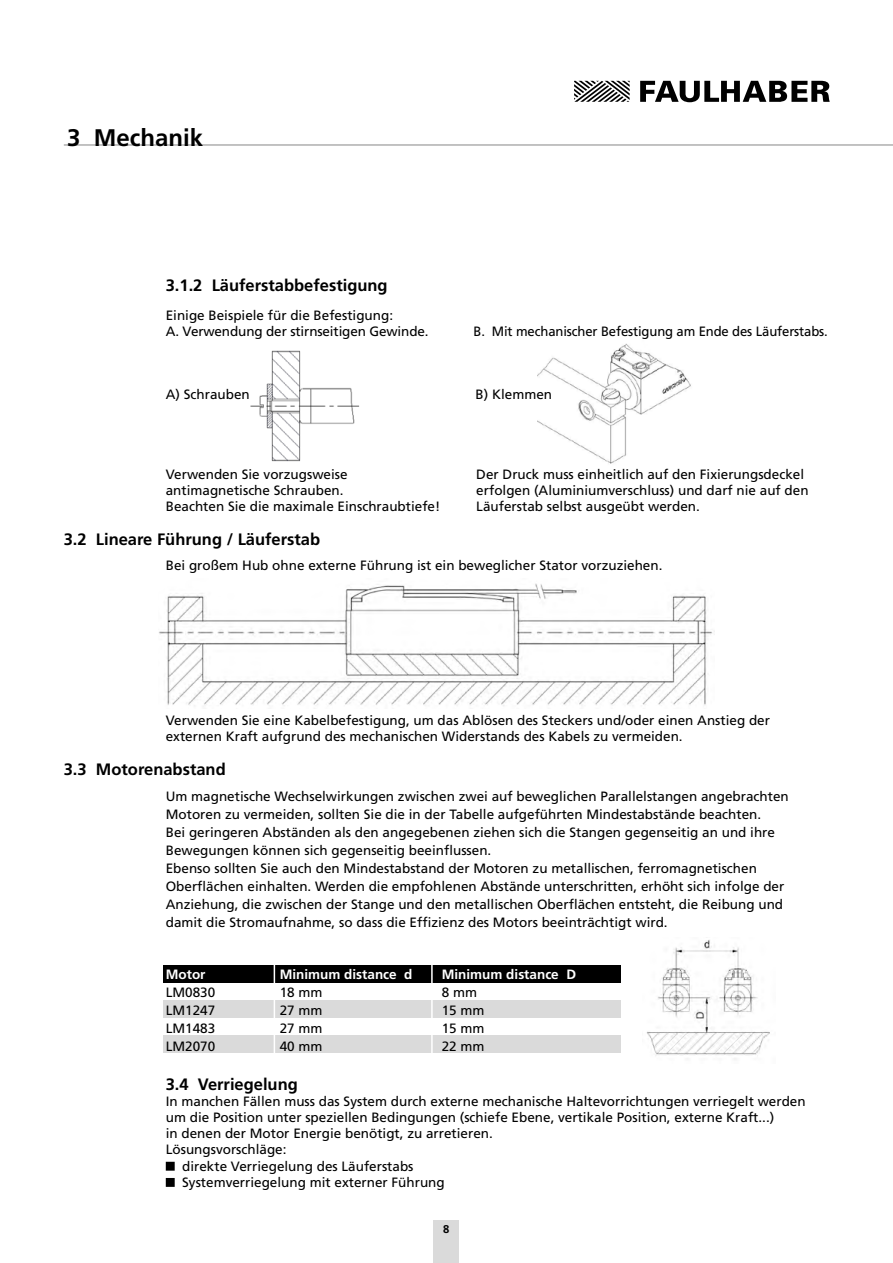
<style>
.page{position:relative;width:893px;height:1263px;background:#fff}
.page>*{position:absolute;margin:0;border:0;box-sizing:border-box;transform-origin:0 0}
.t1{font:700 24px "Frutiger LT";color:#000}
.t2{font:700 16.5px "Frutiger LT";color:#000}
.t3{font:13.5px/18px "Frutiger LT";color:#000}
.t4{font:700 13.5px "Frutiger LT";color:#fff}
.t5{font:700 11.25px "Frutiger LT";color:#000}
</style>
<div class="page">
<hr style="left:64px;top:145px;width:829px;height:1px;background:#878787">
<svg style="left:574px;top:81px;width:56px;height:21px"></svg>
<svg style="left:640px;top:81px;width:190px;height:21px"></svg>
<div style="left:434px;top:1220px;width:25px;height:43px;background:#dadada"></div>
<div style="left:163px;top:965px;width:458px;height:18px;background:#000"></div>
<div style="left:163px;top:1000px;width:458px;height:18px;background:#dadada"></div>
<div style="left:163px;top:1035px;width:458px;height:18px;background:#dadada"></div>
<img style="left:250px;top:350px;width:110px;height:112px">
<img style="left:537px;top:343px;width:154px;height:121px">
<div style="left:167px;top:1162px;width:7px;height:8px;background:#000"></div>
<div style="left:166px;top:1162px;width:9px;height:9px;border:2px solid #000"></div>
<div style="left:167px;top:1179px;width:7px;height:7px;background:#000"></div>
<div style="left:166px;top:1178px;width:9px;height:9px;border:2px solid #000"></div>
<img style="left:646px;top:940px;width:124px;height:120px">
<hr style="left:274px;top:956px;width:1px;height:103px;background:#fff">
<hr style="left:431px;top:956px;width:2px;height:103px;background:#fff">
<img style="left:159px;top:583px;width:553px;height:123px">
<h1 class="t1" style="left:67px;top:123px;width:138px">3 Mechanik</h1>
<p class="t2" style="left:166px;top:275px;width:223px">3.1.2 Läuferstabbefestigung</p>
<p class="t3" style="left:166px;top:307px;width:264px;line-height:16.2px">Einige Beispiele für die Befestigung:<br>A. Verwendung der stirnseitigen Gewinde.</p>
<p class="t3" style="left:473px;top:323px;width:356px">B. Mit mechanischer Befestigung am Ende des Läuferstabs.</p>
<p class="t3" style="left:166px;top:386px;width:85px">A) Schrauben</p>
<p class="t3" style="left:476px;top:386px;width:78px">B) Klemmen</p>
<p class="t3" style="left:166px;top:465px;width:183px">Verwenden Sie vorzugsweise</p>
<p class="t3" style="left:476px;top:465px;width:329px">Der Druck muss einheitlich auf den Fixierungsdeckel</p>
<p class="t3" style="left:166px;top:481px;width:179px">antimagnetische Schrauben.</p>
<p class="t3" style="left:476px;top:481px;width:334px">erfolgen (Aluminiumverschluss) und darf nie auf den</p>
<p class="t3" style="left:166px;top:497px;width:276px">Beachten Sie die maximale Einschraubtiefe!</p>
<p class="t3" style="left:476px;top:497px;width:225px">Läuferstab selbst ausgeübt werden.</p>
<p class="t2" style="left:64px;top:529px;width:258px">3.2 Lineare Führung / Läuferstab</p>
<p class="t3" style="left:166px;top:556px;width:498px">Bei großem Hub ohne externe Führung ist ein beweglicher Stator vorzuziehen.</p>
<p class="t3" style="left:166px;top:712px;width:606px;line-height:16.2px">Verwenden Sie eine Kabelbefestigung, um das Ablösen des Steckers und/oder einen Anstieg der externen Kraft aufgrund des mechanischen Widerstands des Kabels zu vermeiden.</p>
<p class="t2" style="left:64px;top:759px;width:163px">3.3 Motorenabstand</p>
<p class="t3" style="left:166px;top:788px;width:624px">Um magnetische Wechselwirkungen zwischen zwei auf beweglichen Parallelstangen angebrachten Motoren zu vermeiden, sollten Sie die in der Tabelle aufgeführten Mindestabstände beachten.<br>Bei geringeren Abständen als den angegebenen ziehen sich die Stangen gegenseitig an und ihre Bewegungen können sich gegenseitig beeinflussen.<br>Ebenso sollten Sie auch den Mindestabstand der Motoren zu metallischen, ferromagnetischen Oberflächen einhalten. Werden die empfohlenen Abstände unterschritten, erhöht sich infolge der Anziehung, die zwischen der Stange und den metallischen Oberflächen entsteht, die Reibung und damit die Stromaufnahme, so dass die Effizienz des Motors beeinträchtigt wird.</p>
<p class="t4" style="left:166px;top:966px;width:41px">Motor</p>
<p class="t4" style="left:280px;top:966px;width:134px">Minimum distance d</p>
<p class="t4" style="left:442px;top:966px;width:136px">Minimum distance D</p>
<p class="t3" style="left:166px;top:983px;width:51px">LM0830</p>
<p class="t3" style="left:280px;top:983px;width:44px">18 mm</p>
<p class="t3" style="left:442px;top:983px;width:37px">8 mm</p>
<p class="t3" style="left:166px;top:1001px;width:51px">LM1247</p>
<p class="t3" style="left:280px;top:1001px;width:44px">27 mm</p>
<p class="t3" style="left:442px;top:1001px;width:44px">15 mm</p>
<p class="t3" style="left:166px;top:1019px;width:51px">LM1483</p>
<p class="t3" style="left:280px;top:1019px;width:44px">27 mm</p>
<p class="t3" style="left:442px;top:1019px;width:44px">15 mm</p>
<p class="t3" style="left:166px;top:1037px;width:51px">LM2070</p>
<p class="t3" style="left:280px;top:1037px;width:44px">40 mm</p>
<p class="t3" style="left:442px;top:1037px;width:44px">22 mm</p>
<p class="t2" style="left:166px;top:1074px;width:134px">3.4 Verriegelung</p>
<p class="t3" style="left:166px;top:1092px;width:641px">In manchen Fällen muss das System durch externe mechanische Haltevorrichtungen verriegelt werden</p>
<p class="t3" style="left:166px;top:1108px;width:610px">um die Position unter speziellen Bedingungen (schiefe Ebene, vertikale Position, externe Kraft...)</p>
<p class="t3" style="left:166px;top:1124px;width:329px">in denen der Motor Energie benötigt, zu arretieren.</p>
<p class="t3" style="left:166px;top:1141px;width:122px">Lösungsvorschläge:</p>
<p class="t3" style="left:182px;top:1157px;width:233px">direkte Verriegelung des Läuferstabs</p>
<p class="t3" style="left:182px;top:1173px;width:264px">Systemverriegelung mit externer Führung</p>
<p class="t5" style="left:443px;top:1222px;width:8px">8</p>
</div>
